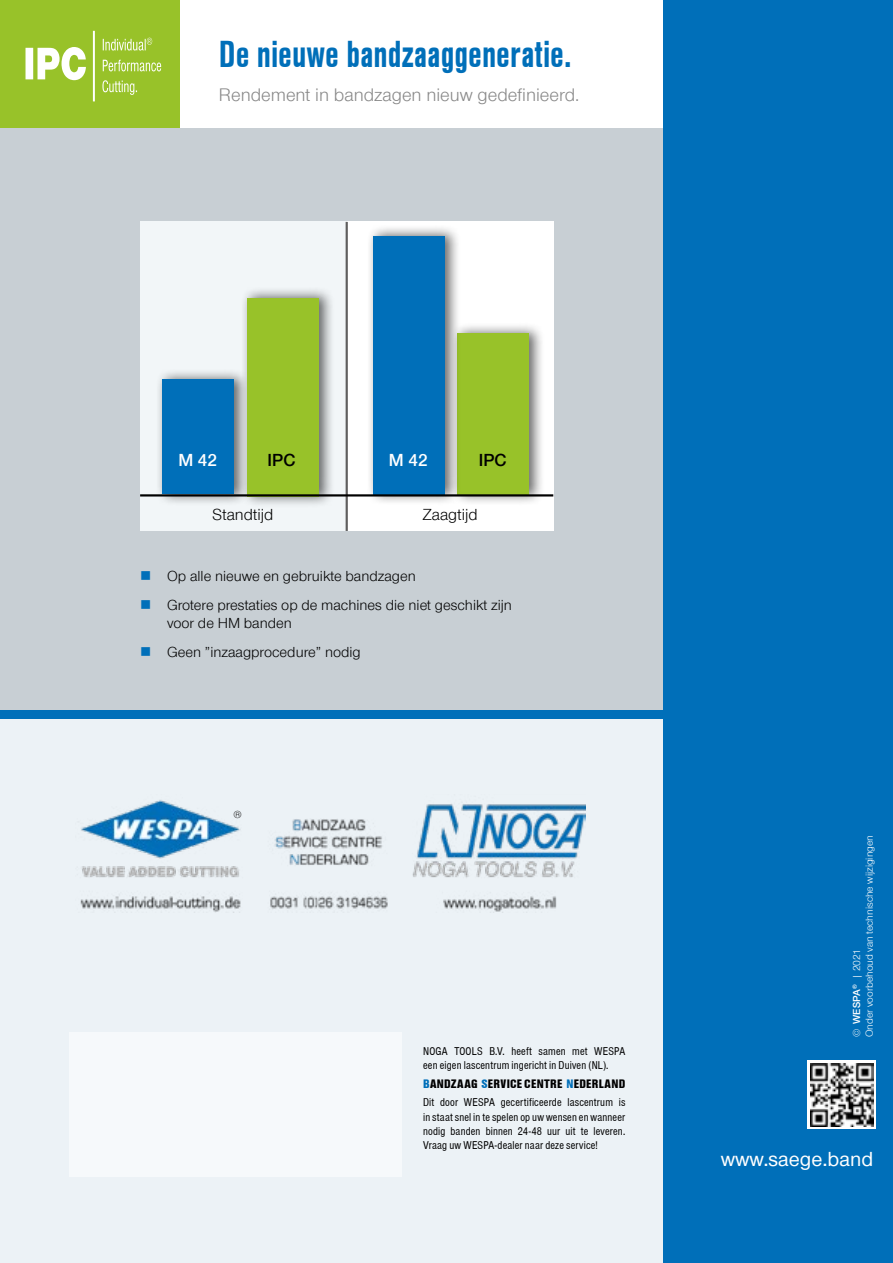
<style>
.page{position:relative;width:893px;height:1263px;background:#fff}
.page>*{position:absolute;margin:0;border:0;box-sizing:border-box;transform-origin:0 0}
.t1{font:700 condensed 39px "Nimbus Sans T";color:#006fb9}
.t2{font:500 21px "Nimbus Sans Novus T";color:#fff}
.t3{font:18.75px "Nimbus Sans Novus T";color:#878787}
.t4{font:600 18px "Nimbus Sans Novus T";color:#fff}
.t5{font:600 18px "Nimbus Sans Novus T";color:#000}
.t6{font:16.5px "Nimbus Sans Novus T";color:#000}
.t7{font:15px/18px "Nimbus Sans Novus T";color:#000}
.t8{font:900 condensed 12.75px "Nimbus Sans T";letter-spacing:.02em;color:#000}
.t9{font:condensed 11.7px/14.1px "Nimbus Sans T";letter-spacing:.015em;color:#000}
.t10{font:10.5px/12.6px "Nimbus Sans Novus T";color:#fff}
.t11{font:10.5px "Nimbus Sans Novus T";color:#000}
.s1{color:#006fb9}
.s2{font-weight:600}
</style>
<div class="page">
<div style="left:0;top:710px;width:687px;height:553px;background:#ecf2f6"></div>
<div style="left:0;top:0;width:693px;height:718px;background:#c8cfd4"></div>
<div style="left:0;top:0;width:181px;height:128px;background:#98c229"></div>
<div style="left:181px;top:0;width:489px;height:128px;background:#fff"></div>
<hr style="left:93px;top:31px;width:2px;height:70px;background:#fff">
<svg style="left:102px;top:80px;width:35px;height:15px"></svg>
<svg style="left:103px;top:60px;width:58px;height:11px"></svg>
<svg style="left:103px;top:38px;width:49px;height:13px"></svg>
<svg style="left:26px;top:47px;width:60px;height:33px"></svg>
<div style="left:663px;top:0;width:230px;height:1263px;background:#006fb9"></div>
<div style="left:808px;top:1061px;width:68px;height:68px;background:#fff"></div>
<img style="left:810px;top:1063px;width:64px;height:64px">
<div style="left:0;top:710px;width:870px;height:9px;background:#006fb9"></div>
<div style="left:69px;top:1032px;width:332px;height:145px;background:#f6f9fb"></div>
<img style="left:80px;top:800px;width:506px;height:113px">
<div style="left:140px;top:222px;width:207px;height:309px;background:#f2f6f8"></div>
<div style="left:347px;top:222px;width:206px;height:309px;background:#fff"></div>
<div style="left:156px;top:369px;width:95px;height:136px;background:#000;opacity:.6"></div>
<div style="left:162px;top:379px;width:72px;height:115px;background:#006fb9"></div>
<div style="left:241px;top:287px;width:95px;height:221px;background:#000;opacity:.6"></div>
<div style="left:247px;top:298px;width:72px;height:199px;background:#98c229"></div>
<div style="left:451px;top:323px;width:95px;height:183px;background:#000;opacity:.6"></div>
<div style="left:457px;top:333px;width:72px;height:161px;background:#98c229"></div>
<div style="left:367px;top:225px;width:94px;height:281px;background:#000;opacity:.6"></div>
<div style="left:373px;top:236px;width:71px;height:258px;background:#006fb9"></div>
<hr style="left:346px;top:222px;width:2px;height:309px;background:#5f5e5e">
<hr style="left:140px;top:494px;width:413px;height:2px;background:#000">
<h1 class="t1" style="left:219px;top:31px;width:354px">De nieuwe bandzaaggeneratie.</h1>
<h3 class="t3" style="left:219px;top:84px;width:362px">Rendement in bandzagen nieuw gedefinieerd.</h3>
<h3 class="t4" style="left:178px;top:449px;width:40px">M 42</h3>
<h3 class="t5" style="left:268px;top:449px;width:29px">IPC</h3>
<h3 class="t4" style="left:389px;top:449px;width:40px">M 42</h3>
<h3 class="t5" style="left:479px;top:449px;width:29px">IPC</h3>
<h3 class="t6" style="left:212px;top:505px;width:62px">Standtijd</h3>
<h3 class="t6" style="left:422px;top:505px;width:57px">Zaagtijd</h3>
<p class="t7" style="left:140px;top:567px;width:277px"><span class="s1">■</span> Op alle nieuwe en gebruikte bandzagen</p>
<p class="t7" style="left:167px;top:596px;width:346px;text-indent:-27px"><span class="s1">■</span> Grotere prestaties op de machines die niet geschikt zijn voor de HM banden</p>
<p class="t7" style="left:140px;top:642px;width:222px"><span class="s1">■</span> Geen ”inzaagprocedure” nodig</p>
<p class="t11" style="left:233px;top:808px;width:10px">®</p>
<p class="t9" style="left:423px;top:1044px;width:204px">NOGA TOOLS B.V. heeft samen met WESPA een eigen lascentrum ingericht in Duiven (NL).</p>
<p class="t8" style="left:423px;top:1076px;width:204px"><span class="s1">B</span>ANDZAAG <span class="s1">S</span>ERVICE CENTRE <span class="s1">N</span>EDERLAND</p>
<p class="t9" style="left:423px;top:1095px;width:204px;text-align:justify">Dit door WESPA gecertificeerde lascentrum is in staat snel in te spelen op uw wensen en wanneer nodig banden binnen 24-48 uur uit te leveren.<br>Vraag uw WESPA-dealer naar deze service!</p>
<p class="t10" style="left:850px;top:1037px;width:204px;rotate:-90deg">© <span class="s2">WESPA</span><sup>®</sup> | 2021<br>Onder voorbehoud van technische wijzigingen</p>
<h2 class="t2" style="left:721px;top:1147px;width:154px">www.saege.band</h2>
</div>
